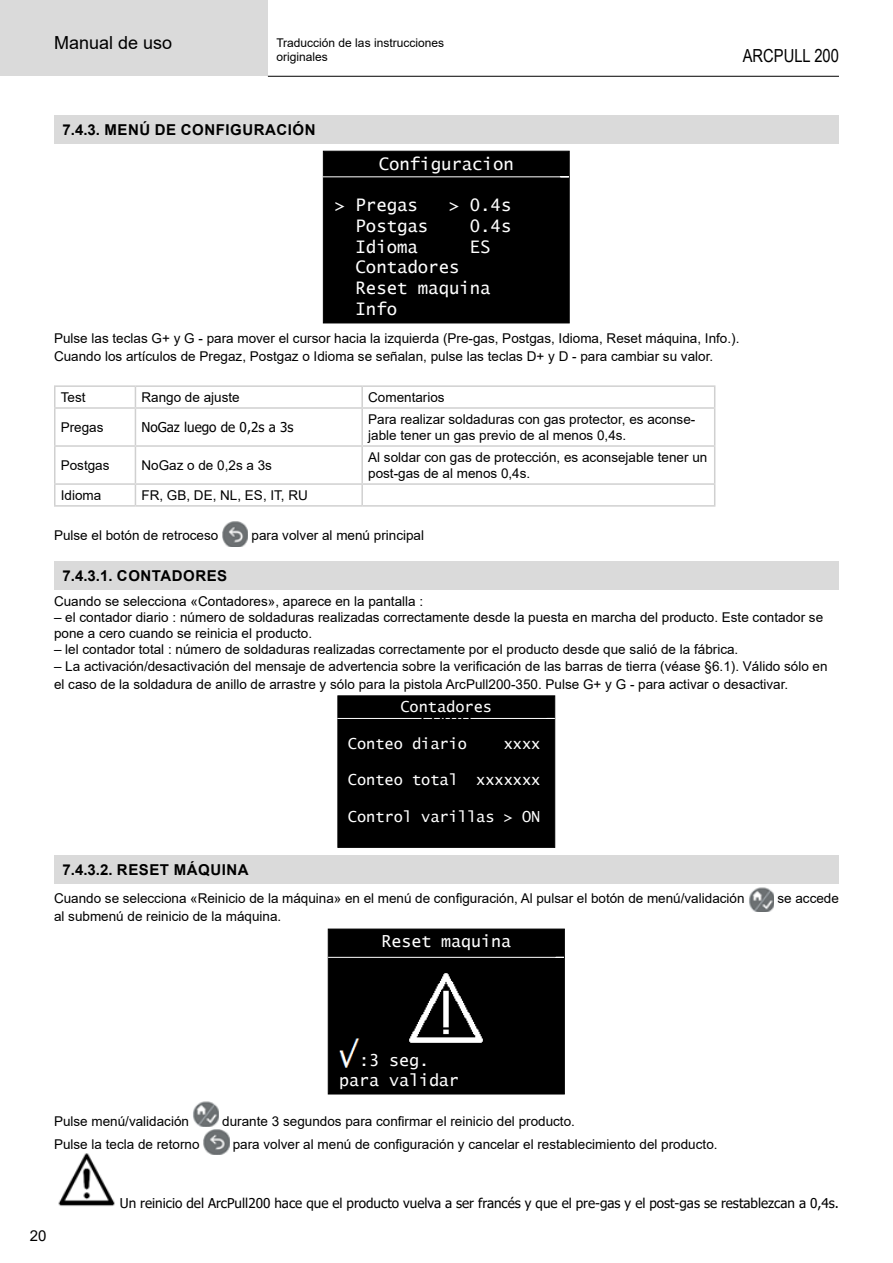
<style>
.page{position:relative;width:893px;height:1263px;background:#fff}
.page>*{position:absolute;margin:0;border:0;box-sizing:border-box;transform-origin:0 0}
.t1{font:20.4px "Arial";color:#000}
.t2{font:18px "Arial";color:#000}
.t3{font:18px "Arial Narrow";color:#000}
.t4{font:17.25px/20.7px "Lucida Sans Typewriter";letter-spacing:-.005em;color:#fff}
.t5{font:16.65px/20px "Lucida Sans Typewriter";letter-spacing:-.005em;color:#fff;text-align:center}
.t6{font:15.3px "Lucida Sans Typewriter";letter-spacing:-.005em;color:#fff}
.t7{font:700 15px "Arial";letter-spacing:.035em;color:#000}
.t8{font:15px "Arial";color:#000}
.t9{font:13.5px/16.2px "Arial";color:#000}
.t10{font:13.5px "Tahoma";color:#000}
.t11{font:12px/14.4px "Arial";color:#000}
</style>
<div class="page">
<div style="left:0;top:0;width:268px;height:76px;background:#dadada"></div>
<hr style="left:268px;top:76px;width:571px;height:1px;background:#000">
<div style="left:54px;top:115px;width:784px;height:29px;background:#dadada"></div>
<div style="left:323px;top:151px;width:247px;height:172px;background:#000;border:1px solid #000"></div>
<hr style="left:323px;top:176px;width:246px;height:1px;background:#fff">
<hr style="left:54px;top:385px;width:81px;height:2px;background:#d0d0d0">
<hr style="left:54px;top:387px;width:2px;height:20px;background:#d0d0d0">
<hr style="left:54px;top:407px;width:81px;height:2px;background:#d0d0d0">
<hr style="left:54px;top:409px;width:2px;height:36px;background:#d0d0d0">
<hr style="left:54px;top:445px;width:81px;height:2px;background:#d0d0d0">
<hr style="left:54px;top:447px;width:2px;height:36px;background:#d0d0d0">
<hr style="left:54px;top:483px;width:81px;height:2px;background:#d0d0d0">
<hr style="left:54px;top:485px;width:2px;height:20px;background:#d0d0d0">
<hr style="left:54px;top:505px;width:81px;height:2px;background:#d0d0d0">
<hr style="left:135px;top:409px;width:1px;height:36px;background:#d0d0d0">
<hr style="left:361px;top:409px;width:2px;height:36px;background:#d0d0d0">
<hr style="left:714px;top:409px;width:1px;height:36px;background:#d0d0d0">
<hr style="left:135px;top:445px;width:227px;height:2px;background:#d0d0d0">
<hr style="left:135px;top:447px;width:1px;height:36px;background:#d0d0d0">
<hr style="left:362px;top:445px;width:353px;height:2px;background:#d0d0d0">
<hr style="left:361px;top:447px;width:2px;height:36px;background:#d0d0d0">
<hr style="left:714px;top:447px;width:1px;height:36px;background:#d0d0d0">
<hr style="left:135px;top:483px;width:227px;height:2px;background:#d0d0d0">
<svg style="left:135px;top:485px;width:1px;height:20px"></svg>
<hr style="left:362px;top:483px;width:353px;height:2px;background:#d0d0d0">
<hr style="left:361px;top:485px;width:2px;height:20px;background:#d0d0d0">
<svg style="left:714px;top:485px;width:1px;height:20px"></svg>
<hr style="left:135px;top:505px;width:227px;height:2px;background:#d0d0d0">
<hr style="left:362px;top:505px;width:353px;height:2px;background:#d0d0d0">
<hr style="left:135px;top:385px;width:227px;height:2px;background:#d0d0d0">
<svg style="left:135px;top:387px;width:1px;height:20px"></svg>
<hr style="left:362px;top:385px;width:353px;height:2px;background:#d0d0d0">
<hr style="left:361px;top:387px;width:2px;height:20px;background:#d0d0d0">
<svg style="left:714px;top:387px;width:1px;height:20px"></svg>
<hr style="left:135px;top:407px;width:227px;height:2px;background:#d0d0d0">
<hr style="left:362px;top:407px;width:353px;height:2px;background:#d0d0d0">
<img style="left:222px;top:521px;width:26px;height:26px">
<div style="left:54px;top:561px;width:784px;height:28px;background:#dadada"></div>
<div style="left:338px;top:695px;width:217px;height:153px;background:#000;border:1px solid #000"></div>
<hr style="left:338px;top:718px;width:216px;height:1px;background:#fff">
<div style="left:54px;top:855px;width:784px;height:28px;background:#dadada"></div>
<img style="left:749px;top:887px;width:25px;height:25px">
<div style="left:328px;top:929px;width:237px;height:165px;background:#000;border:1px solid #000"></div>
<hr style="left:329px;top:957px;width:235px;height:1px;background:#fff">
<img style="left:409px;top:973px;width:74px;height:70px">
<img style="left:339px;top:1038px;width:21px;height:30px">
<img style="left:193px;top:1101px;width:26px;height:25px">
<img style="left:203px;top:1129px;width:26px;height:26px">
<img style="left:58px;top:1153px;width:57px;height:53px">
<h2 class="t2" style="left:54px;top:30px;width:120px">Manual de uso</h2>
<p class="t11" style="left:276px;top:35px;width:169px">Traducción de las instrucciones originales</p>
<p class="t7" style="left:63px;top:119px;width:255px">7.4.3. MENÚ DE CONFIGURACIÓN</p>
<h2 class="t3" style="left:743px;top:43px;width:98px">ARCPULL 200</h2>
<p class="t4" style="left:379px;top:153px;width:137px">Configuracion</p>
<p class="t4" style="left:335px;top:195px;width:85px">&gt; Pregas</p>
<p class="t4" style="left:449px;top:195px;width:64px">&gt; 0.4s</p>
<p class="t4" style="left:356px;top:215px;width:74px">Postgas</p>
<p class="t4" style="left:470px;top:215px;width:43px">0.4s</p>
<p class="t4" style="left:356px;top:236px;width:64px">Idioma</p>
<p class="t4" style="left:470px;top:236px;width:22px">ES</p>
<p class="t4" style="left:356px;top:257px;width:137px">Contadores<br>Reset maquina<br>Info</p>
<p class="t9" style="left:54px;top:330px;width:687px;line-height:18px">Pulse las teclas G+ y G - para mover el cursor hacia la izquierda (Pre-gas, Postgas, Idioma, Reset máquina, Info.).<br>Cuando los artículos de Pregaz, Postgaz o Idioma se señalan, pulse las teclas D+ y D - para cambiar su valor.</p>
<p class="t9" style="left:61px;top:389px;width:26px">Test</p>
<p class="t9" style="left:141px;top:389px;width:100px">Rango de ajuste</p>
<p class="t9" style="left:368px;top:389px;width:78px">Comentarios</p>
<p class="t9" style="left:61px;top:419px;width:44px">Pregas</p>
<p class="t10" style="left:141px;top:418px;width:153px">NoGaz luego de 0,2s a 3s</p>
<p class="t9" style="left:368px;top:411px;width:329px">Para realizar soldaduras con gas protector, es aconse&shy;jable tener un gas previo de al menos 0,4s.</p>
<p class="t9" style="left:61px;top:457px;width:50px">Postgas</p>
<p class="t9" style="left:141px;top:457px;width:132px">NoGaz o de 0,2s a 3s</p>
<p class="t9" style="left:368px;top:449px;width:341px">Al soldar con gas de protección, es aconsejable tener un post-gas de al menos 0,4s.</p>
<p class="t9" style="left:61px;top:487px;width:42px">Idioma</p>
<p class="t9" style="left:141px;top:487px;width:168px">FR, GB, DE, NL, ES, IT, RU</p>
<p class="t9" style="left:54px;top:527px;width:166px">Pulse el botón de retroceso</p>
<p class="t9" style="left:252px;top:527px;width:174px">para volver al menú principal</p>
<p class="t7" style="left:63px;top:565px;width:166px">7.4.3.1. CONTADORES</p>
<p class="t9" style="left:54px;top:593px;width:371px">Cuando se selecciona «Contadores», aparece en la pantalla :</p>
<p class="t9" style="left:54px;top:609px;width:771px">– el contador diario : número de soldaduras realizadas correctamente desde la puesta en marcha del producto. Este contador se pone a cero cuando se reinicia el producto.</p>
<p class="t9" style="left:54px;top:641px;width:686px">– lel contador total : número de soldaduras realizadas correctamente por el producto desde que salió de la fábrica.</p>
<p class="t9" style="left:54px;top:657px;width:775px;line-height:18px">– La activación/desactivación del mensaje de advertencia sobre la verificación de las barras de tierra (véase §6.1). Válido sólo en el caso de la soldadura de anillo de arrastre y sólo para la pistola ArcPull200-350. Pulse G+ y G - para activar o desactivar.</p>
<p class="t6" style="left:400px;top:698px;width:93px">Contadores</p>
<p class="t6" style="left:348px;top:734px;width:121px">Conteo diario</p>
<p class="t6" style="left:504px;top:734px;width:38px">xxxx</p>
<p class="t6" style="left:348px;top:771px;width:194px">Conteo total xxxxxxx</p>
<p class="t6" style="left:348px;top:808px;width:194px">Control varillas &gt; ON</p>
<h1 class="t1" style="left:421px;top:703px;width:52px">comp</h1>
<p class="t7" style="left:63px;top:859px;width:188px">7.4.3.2. RESET MÁQUINA</p>
<p class="t9" style="left:54px;top:890px;width:692px">Cuando se selecciona «Reinicio de la máquina» en el menú de configuración, Al pulsar el botón de menú/validación</p>
<p class="t9" style="left:777px;top:890px;width:63px">se accede</p>
<p class="t9" style="left:54px;top:908px;width:229px">al submenú de reinicio de la máquina.</p>
<p class="t5" style="left:381px;top:931px;width:131px">Reset maquina</p>
<p class="t5" style="left:339px;top:1050px;width:121px">:3 seg.<br>para validar</p>
<p class="t9" style="left:54px;top:1113px;width:137px">Pulse menú/validación</p>
<p class="t9" style="left:222px;top:1113px;width:354px">durante 3 segundos para confirmar el reinicio del producto.</p>
<p class="t9" style="left:54px;top:1136px;width:147px">Pulse la tecla de retorno</p>
<p class="t9" style="left:233px;top:1136px;width:486px">para volver al menú de configuración y cancelar el restablecimiento del producto.</p>
<p class="t8" style="left:30px;top:1225px;width:18px">20</p>
<p class="t10" style="left:120px;top:1194px;width:721px">Un reinicio del ArcPull200 hace que el producto vuelva a ser francés y que el pre-gas y el post-gas se restablezcan a 0,4s.</p>
</div>
